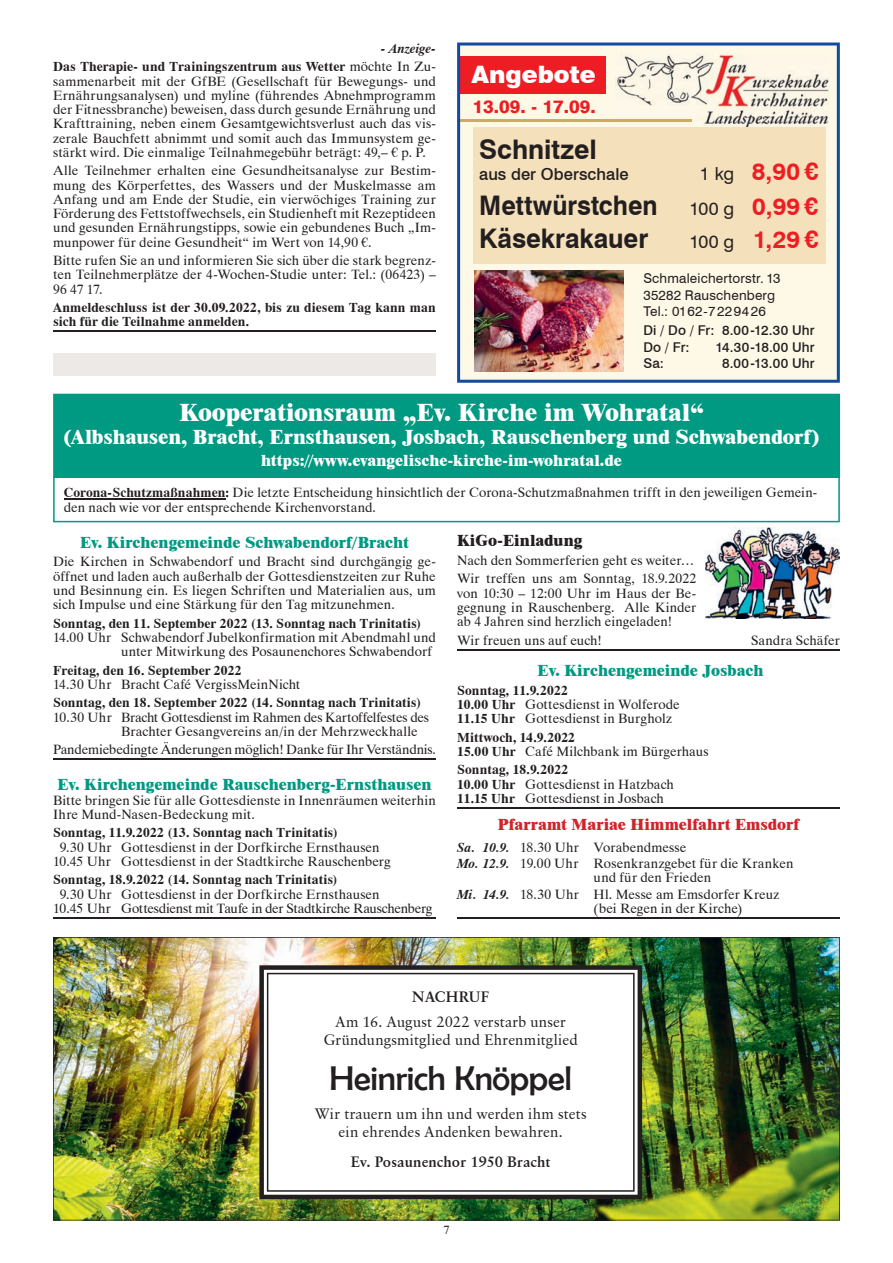
<style>
.page{position:relative;width:893px;height:1263px;background:#fff}
.page>*{position:absolute;margin:0;border:0;box-sizing:border-box;transform-origin:0 0}
.t1{font:34.5px "Berlin Sans FB";letter-spacing:-.01em;color:#231f20}
.t2{font:700 27px/33px "Swiss 721 BT";color:#231f20;scale:.94 1}
.t3{font:700 27px "Swiss 721 BT";color:#231f20}
.t4{font:800 25.5px "Dutch 801 BT";letter-spacing:-.005em;color:#fff}
.t5{font:700 24px "Swiss 721 BT";color:#ee1d23}
.t6{font:900 24px "Swiss 721 BT";letter-spacing:-.005em;color:#fff}
.t7{font:800 21px "Dutch 801 BT";letter-spacing:-.01em;color:#fff}
.t8{font:800 18px "Swiss 721 BT";color:#ee1d23}
.t9{font:800 16.5px "Dutch 801 BT";letter-spacing:-.005em;color:#009982}
.t10{font:800 16.5px "Dutch 801 BT";letter-spacing:.005em;color:#fff}
.t11{font:800 16.5px "Dutch 801 BT";letter-spacing:.005em;color:#d1232a}
.t12{font:500 16.5px "Swiss 721 BT";letter-spacing:.005em;color:#231f20}
.t13{font:800 16.5px "Dutch 801 BT";letter-spacing:.005em;color:#231f20}
.t14{font:15px/18px "Classical Garamond BT";letter-spacing:.01em;color:#231f20;text-align:center}
.t15{font:700 15px "Classical Garamond BT";color:#231f20}
.t16{font:13.5px/14.2px "Dutch 801 BT";letter-spacing:.005em;color:#231f20}
.t17{font:700 13.5px/14.2px "Dutch 801 BT";letter-spacing:.01em;color:#231f20}
.t18{font:500 13.5px/16.5px "Swiss 721 BT";letter-spacing:.01em;color:#231f20}
.t19{font:13.5px/16.5px "Swiss 721 BT";letter-spacing:.015em;color:#231f20}
.t20{font:12px "Dutch 801 BT";color:#231f20}
.s1{font-style:italic}
.s2{font-weight:400}
.s3{font-weight:400;font-size:18px;color:#231f20}
.s4{font-weight:400;font-size:18px}
.s5{font-size:24px;color:#ee1d23}
.s6{font-weight:700}
.s7{font-weight:700;font-style:italic}
</style>
<div class="page">
<img style="left:53px;top:937px;width:787px;height:283px">
<svg style="left:259px;top:965px;width:383px;height:234px"></svg>
<svg style="left:267px;top:973px;width:368px;height:219px"></svg>
<hr style="left:53px;top:758px;width:383px;height:2px;background:#231f20">
<hr style="left:53px;top:917px;width:383px;height:1px;background:#231f20">
<svg style="left:53px;top:394px;width:787px;height:128px;fill:#009982"></svg>
<hr style="left:64px;top:498px;width:162px;height:1px;background:#231f20">
<hr style="left:457px;top:649px;width:383px;height:1px;background:#231f20">
<hr style="left:457px;top:807px;width:383px;height:2px;background:#231f20">
<hr style="left:457px;top:917px;width:383px;height:2px;background:#231f20">
<img style="left:706px;top:528px;width:134px;height:90px">
<svg style="left:457px;top:43px;width:383px;height:340px;background:#ecd9c4"></svg>
<img style="left:474px;top:270px;width:149px;height:101px">
<hr style="left:53px;top:331px;width:383px;height:1px;background:#231f20">
<div style="left:53px;top:353px;width:383px;height:22px;background:#ede9e7"></div>
<p class="t17" style="left:53px;top:39px;width:384px;line-height:18.5px;text-align:right"><span class="s1">- Anzeige-<br></span>Das Therapie- und Trainingszentrum aus Wetter <span class="s2">möchte In Zu-</span></p>
<p class="t16" style="left:53px;top:74px;width:384px;text-align:justify">sammenarbeit mit der GfBE (Gesellschaft für Bewegungs- und Ernährungsanalysen) und myline (führendes Abnehmprogramm der Fitnessbranche) beweisen, dass durch gesunde Ernährung und Krafttraining, neben einem Gesamtgewichtsverlust auch das vis&shy;zerale Bauchfett abnimmt und somit auch das Immunsystem ge&shy;stärkt wird. Die einmalige Teilnahmegebühr beträgt: 49,– € p. P.</p>
<p class="t16" style="left:53px;top:163px;width:384px;text-align:justify">Alle Teilnehmer erhalten eine Gesundheitsanalyse zur Bestim&shy;mung des Körperfettes, des Wassers und der Muskelmasse am Anfang und am Ende der Studie, ein vierwöchiges Training zur Förderung des Fettstoffwechsels, ein Studienheft mit Rezeptideen und gesunden Ernährungstipps, sowie ein gebundenes Buch „Im&shy;munpower für deine Gesundheit“ im Wert von 14,90 €.</p>
<p class="t16" style="left:53px;top:253px;width:384px;text-align:justify">Bitte rufen Sie an und informieren Sie sich über die stark begrenz&shy;ten Teilnehmerplätze der 4-Wochen-Studie unter: Tel.: (06423) – 96 47 17.</p>
<p class="t17" style="left:53px;top:300px;width:384px">Anmeldeschluss ist der 30.09.2022, bis zu diesem Tag kann man sich für die Teilnahme anmelden.</p>
<h3 class="t6" style="left:472px;top:60px;width:126px">Angebote</h3>
<h3 class="t8" style="left:473px;top:96px;width:125px">13.09. - 17.09.</h3>
<h2 class="t3" style="left:479px;top:131px;width:119px">Schnitzel</h2>
<p class="t12" style="left:479px;top:164px;width:151px">aus der Oberschale</p>
<h3 class="t5" style="left:700px;top:155px;width:120px"><span class="s3">1 kg</span> 8,90 €</h3>
<h2 class="t2" style="left:479px;top:188px;width:362px">Mettwürstchen <span class="s4">100 g</span> <span class="s5">0,99 €<br></span>Käsekrakauer</h2>
<h3 class="t5" style="left:689px;top:223px;width:130px"><span class="s3">100 g</span> 1,29 €</h3>
<p class="t19" style="left:643px;top:270px;width:139px">Schmaleichertorstr. 13<br>35282 Rauschenberg<br>Tel.: 0162-7229426</p>
<p class="t18" style="left:643px;top:322px;width:173px">Di / Do / Fr: 8.00-12.30 Uhr<br>Do / Fr:</p>
<p class="t18" style="left:715px;top:338px;width:101px">14.30-18.00 Uhr</p>
<p class="t18" style="left:643px;top:355px;width:22px">Sa:</p>
<p class="t18" style="left:722px;top:355px;width:94px">8.00-13.00 Uhr</p>
<h3 class="t4" style="left:179px;top:396px;width:526px">Kooperationsraum „Ev. Kirche im Wohratal“</h3>
<h3 class="t7" style="left:63px;top:423px;width:759px">(Albshausen, Bracht, Ernsthausen, Josbach, Rauschenberg und Schwabendorf)</h3>
<p class="t10" style="left:261px;top:450px;width:362px">https://www.evangelische-kirche-im-wohratal.de</p>
<p class="t16" style="left:64px;top:485px;width:755px;line-height:15px"><span class="s6">Corona-Schutzmaßnahmen:</span> Die letzte Entscheidung hinsichtlich der Corona-Schutzmaßnahmen trifft in den jeweiligen Gemein&shy;den nach wie vor der entsprechende Kirchenvorstand.</p>
<p class="t13" style="left:457px;top:530px;width:127px">KiGo-Einladung</p>
<p class="t16" style="left:457px;top:551px;width:241px;line-height:18.5px">Nach den Sommerferien geht es weiter…<br>Wir treffen uns am Sonntag, 18.9.2022</p>
<p class="t16" style="left:457px;top:586px;width:241px;text-align:justify">von 10:30 – 12:00 Uhr im Haus der Be&shy;gegnung in Rauschenberg. Alle Kinder ab 4 Jahren sind herzlich eingeladen!</p>
<p class="t16" style="left:457px;top:633px;width:146px">Wir freuen uns auf euch!</p>
<p class="t16" style="left:751px;top:633px;width:90px">Sandra Schäfer</p>
<p class="t9" style="left:538px;top:660px;width:227px">Ev. Kirchengemeinde Josbach</p>
<p class="t16" style="left:457px;top:683px;width:224px"><span class="s6">Sonntag, 11.9.2022<br>10.00 Uhr</span> Gottesdienst in Wolferode<br><span class="s6">11.15 Uhr</span> Gottesdienst in Burgholz</p>
<p class="t17" style="left:457px;top:730px;width:253px">Mittwoch, 14.9.2022<br>15.00 Uhr <span class="s2">Café Milchbank im Bürgerhaus</span></p>
<p class="t16" style="left:457px;top:762px;width:218px"><span class="s6">Sonntag, 18.9.2022<br>10.00 Uhr</span> Gottesdienst in Hatzbach<br><span class="s6">11.15 Uhr</span> Gottesdienst in Josbach</p>
<p class="t11" style="left:498px;top:814px;width:303px">Pfarramt Mariae Himmelfahrt Emsdorf</p>
<p class="t16" style="left:457px;top:839px;width:338px;line-height:16.4px"><span class="s7">Sa. 10.9.</span> 18.30 Uhr Vorabendmesse<br><span class="s7">Mo. 12.9.</span> 19.00 Uhr Rosenkranzgebet für die Kranken</p>
<p class="t16" style="left:457px;top:869px;width:324px;line-height:16.4px;text-indent:136px">und für den Frieden<br><span class="s7">Mi. 14.9.</span> 18.30 Uhr Hl. Messe am Emsdorfer Kreuz</p>
<p class="t16" style="left:594px;top:901px;width:150px">(bei Regen in der Kirche)</p>
<p class="t9" style="left:80px;top:531px;width:330px">Ev. Kirchengemeinde Schwabendorf/Bracht</p>
<p class="t16" style="left:53px;top:554px;width:384px;text-align:justify">Die Kirchen in Schwabendorf und Bracht sind durchgängig ge&shy;öffnet und laden auch außerhalb der Gottesdienstzeiten zur Ruhe und Besinnung ein. Es liegen Schriften und Materialien aus, um sich Impulse und eine Stärkung für den Tag mitzunehmen.</p>
<p class="t17" style="left:53px;top:616px;width:370px">Sonntag, den 11. September 2022 (13. Sonntag nach Trinitatis)</p>
<p class="t16" style="left:53px;top:630px;width:384px;text-align:right">14.00 Uhr Schwabendorf Jubelkonfirmation mit Abendmahl und unter Mitwirkung des Posaunenchores Schwabendorf</p>
<p class="t17" style="left:53px;top:663px;width:190px">Freitag, den 16. September 2022</p>
<p class="t16" style="left:53px;top:677px;width:249px">14.30 Uhr Bracht Café VergissMeinNicht</p>
<p class="t17" style="left:53px;top:695px;width:370px">Sonntag, den 18. September 2022 (14. Sonntag nach Trinitatis)</p>
<p class="t16" style="left:121px;top:710px;width:309px;text-indent:-68px">10.30 Uhr Bracht Gottesdienst im Rahmen des Kartoffelfestes des<br>Brachter Gesangvereins an/in der Mehrzweckhalle</p>
<p class="t16" style="left:53px;top:742px;width:384px">Pandemiebedingte Änderungen möglich! Danke für Ihr Verständnis.</p>
<p class="t9" style="left:57px;top:774px;width:376px">Ev. Kirchengemeinde Rauschenberg-Ernsthausen</p>
<p class="t16" style="left:53px;top:793px;width:384px">Bitte bringen Sie für alle Gottesdienste in Innenräumen weiterhin<br>Ihre Mund-Nasen-Bedeckung mit.</p>
<p class="t17" style="left:53px;top:825px;width:286px">Sonntag, 11.9.2022 (13. Sonntag nach Trinitatis)</p>
<p class="t16" style="left:53px;top:840px;width:339px;text-align:center">9.30 Uhr Gottesdienst in der Dorfkirche Ernsthausen<br>10.45 Uhr Gottesdienst in der Stadtkirche Rauschenberg</p>
<p class="t17" style="left:53px;top:872px;width:286px">Sonntag, 18.9.2022 (14. Sonntag nach Trinitatis)</p>
<p class="t16" style="left:53px;top:887px;width:381px;text-indent:7px">9.30 Uhr Gottesdienst in der Dorfkirche Ernsthausen<br>10.45 Uhr Gottesdienst mit Taufe in der Stadtkirche Rauschenberg</p>
<p class="t15" style="left:412px;top:988px;width:78px">NACHRUF</p>
<p class="t14" style="left:324px;top:1013px;width:255px">Am 16. August 2022 verstarb unser<br>Gründungsmitglied und Ehrenmitglied</p>
<h1 class="t1" style="left:329px;top:1059px;width:244px">Heinrich Knöppel</h1>
<p class="t14" style="left:315px;top:1104px;width:273px">Wir trauern um ihn und werden ihm stets ein ehrendes Andenken bewahren.</p>
<p class="t15" style="left:351px;top:1152px;width:201px">Ev. Posaunenchor 1950 Bracht</p>
<p class="t20" style="left:443px;top:1222px;width:7px">7</p>
</div>
